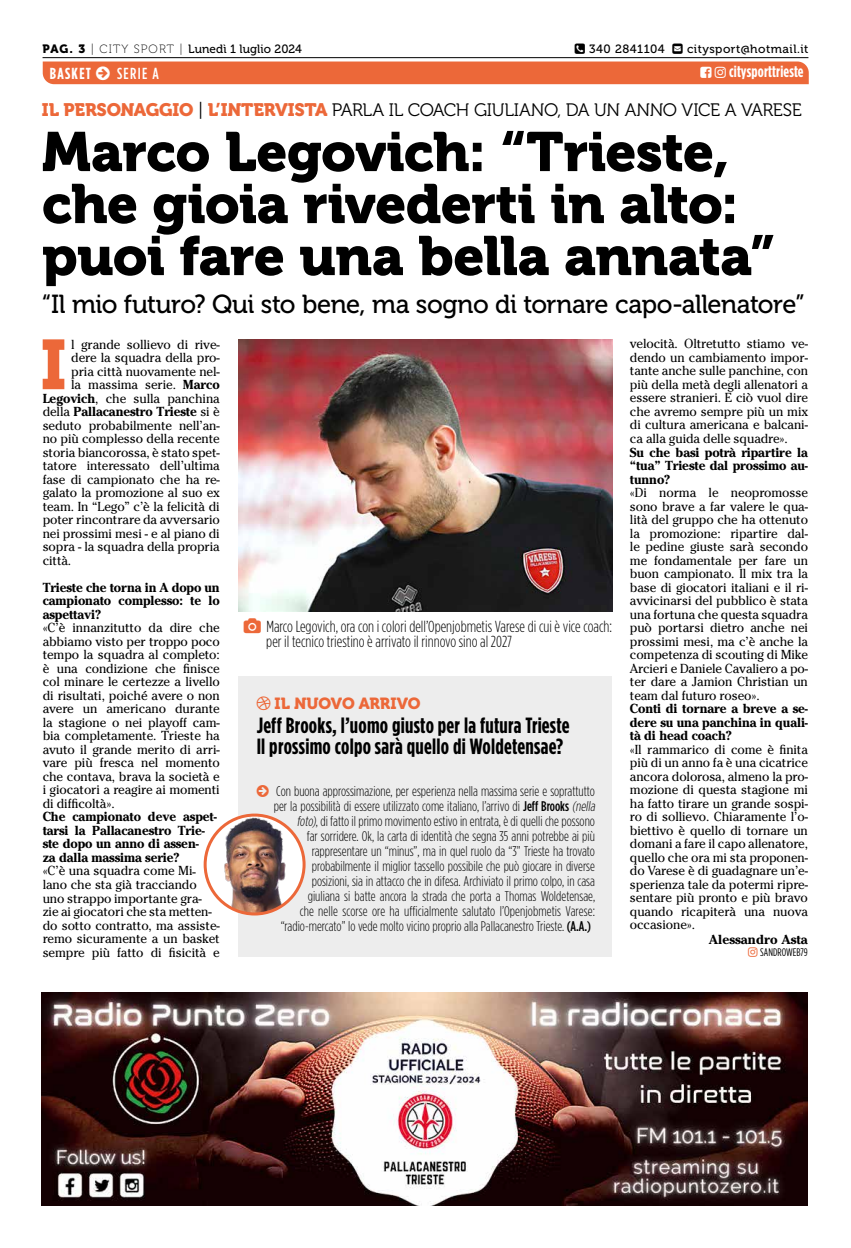
<style>
.page{position:relative;width:851px;height:1248px;background:#fff}
.page>*{position:absolute;margin:0;border:0;box-sizing:border-box;transform-origin:0 0}
.t1{font:69.6px "Museo 900";color:#ec6839}
.t2{font:55px/52px "Museo 900";letter-spacing:-.015em;color:#000}
.t3{font:26px "Museo 500";letter-spacing:-.02em;color:#000}
.t4{font:700 22px/21px "Gotham Condensed";letter-spacing:.01em;color:#000}
.t5{font:18px "Museo 300";letter-spacing:-.03em;color:#000}
.t6{font:300 16px/15px "Gotham Condensed";color:#000}
.t7{font:700 16px "Gotham Condensed";letter-spacing:.01em;color:#fff}
.t8{font:16px "Museo 900";letter-spacing:-.01em;color:#ec6839}
.t9{font:500 16px "Gotham Condensed";letter-spacing:.08em;color:#fff}
.t10{font:300 14px "Gotham Condensed";color:#000}
.t11{font:13px/13.5px "Cheltenham Std";letter-spacing:-.01em;color:#000;text-align:justify}
.t12{font:700 13px/13.5px "Cheltenham Std";letter-spacing:-.01em;color:#000;text-align:justify}
.t13{font:12px "Museo 500";letter-spacing:.01em;color:#000}
.t14{font:12px "Museo 500";letter-spacing:.04em;color:#000}
.t15{font:11px "Gotham Condensed";color:#000}
.s1{font-family:"Museo 900"}
.s2{font-family:"Museo 100"}
.s3{font-family:"Museo 900";color:#ec6839}
.s4{font-weight:700}
.s5{font-weight:400}
.s6{font-weight:500}
.s7{font-style:italic}
</style>
<div class="page">
<hr style="left:43px;top:57px;width:765px;height:1px;background:#000">
<img style="left:42px;top:992px;width:765px;height:213px">
<img style="left:238px;top:339px;width:374px;height:272px">
<div style="left:238px;top:676px;width:374px;height:280px;background:#ededed"></div>
<img style="left:205px;top:815px;width:99px;height:98px;border-radius:49px">
<div style="left:204px;top:813px;width:101px;height:102px;border:3px solid #ec6839;border-radius:50%"></div>
<div style="left:43px;top:61px;width:765px;height:23px;background:#ec6839"></div>
<p class="t13" style="left:43px;top:42px;width:261px"><span class="s1">PAG. 3</span> <span class="s2">| CITY SPORT |</span> Lunedì 1 luglio 2024</p>
<p class="t14" style="left:589px;top:42px;width:77px">340 2841104</p>
<p class="t14" style="left:687px;top:42px;width:123px">citysport@hotmail.it</p>
<p class="t7" style="left:50px;top:64px;width:43px">BASKET</p>
<p class="t9" style="left:117px;top:64px;width:43px">SERIE A</p>
<p class="t7" style="left:729px;top:63px;width:76px">citysporttrieste</p>
<h3 class="t5" style="left:42px;top:100px;width:761px"><span class="s3">IL PERSONAGGIO</span> | <span class="s3">L’INTERVISTA</span> PARLA IL COACH GIULIANO, DA UN ANNO VICE A VARESE</h3>
<h2 class="t2" style="left:42px;top:126px;width:734px">Marco Legovich: “Trieste, che gioia rivederti in alto: puoi fare una bella annata”</h2>
<h3 class="t3" style="left:42px;top:290px;width:764px">“Il mio futuro? Qui sto bene, ma sogno di tornare capo-allenatore”</h3>
<p class="t11" style="left:629px;top:337px;width:180px">velocità. Oltretutto stiamo ve&shy;dendo un cambiamento impor&shy;tante anche sulle panchine, con più della metà degli allenatori a essere stranieri. E ciò vuol dire che avremo sempre più un mix di cultura americana e balcani&shy;ca alla guida delle squadre».</p>
<p class="t12" style="left:629px;top:445px;width:179px">Su che basi potrà ripartire la “tua” Trieste dal prossimo au&shy;tunno?</p>
<p class="t11" style="left:629px;top:486px;width:180px">«Di norma le neopromosse sono brave a far valere le qua&shy;lità del gruppo che ha ottenuto la promozione: ripartire dal&shy;le pedine giuste sarà secondo me fondamentale per fare un buon campionato. Il mix tra la base di giocatori italiani e il ri&shy;avvicinarsi del pubblico è stata una fortuna che questa squadra può portarsi dietro anche nei prossimi mesi, ma c’è anche la competenza di scouting di Mike Arcieri e Daniele Cavaliero a po&shy;ter dare a Jamion Christian un team dal futuro roseo».</p>
<p class="t12" style="left:629px;top:701px;width:179px">Conti di tornare a breve a se&shy;dere su una panchina in quali&shy;tà di head coach?</p>
<p class="t11" style="left:629px;top:742px;width:180px">«Il rammarico di come è finita più di un anno fa è una cicatrice ancora dolorosa, almeno la pro&shy;mozione di questa stagione mi ha fatto tirare un grande sospi&shy;ro di sollievo. Chiaramente l’o&shy;biettivo è quello di tornare un domani a fare il capo allenatore, quello che ora mi sta proponen&shy;do Varese è di guadagnare un’e&shy;sperienza tale da potermi ripre&shy;sentare più pronto e più bravo quando ricapiterà una nuova occasione».</p>
<h1 class="t1" style="left:41px;top:325px;width:27px">I</h1>
<p class="t11" style="left:71px;top:337px;width:150px">l grande sollievo di rive-</p>
<p class="t11" style="left:71px;top:351px;width:150px">dere la squadra della pro-</p>
<p class="t11" style="left:71px;top:364px;width:150px">pria città nuovamente nel-</p>
<p class="t11" style="left:71px;top:378px;width:150px">la massima serie. <span class="s4">Marco</span></p>
<p class="t11" style="left:43px;top:391px;width:179px"><span class="s4">Legovich</span>, che sulla panchina</p>
<p class="t12" style="left:43px;top:405px;width:179px"><span class="s5">della</span> Pallacanestro Trieste <span class="s5">si è</span></p>
<p class="t11" style="left:43px;top:418px;width:179px">seduto probabilmente nell’an-</p>
<p class="t11" style="left:43px;top:432px;width:179px">no più complesso della recente</p>
<p class="t11" style="left:43px;top:445px;width:179px">storia biancorossa, è stato spet-</p>
<p class="t11" style="left:43px;top:459px;width:178px">tatore interessato dell’ultima</p>
<p class="t11" style="left:43px;top:472px;width:179px">fase di campionato che ha re-</p>
<p class="t11" style="left:43px;top:486px;width:179px">galato la promozione al suo ex</p>
<p class="t11" style="left:43px;top:499px;width:178px">team. In “Lego” c’è la felicità di</p>
<p class="t11" style="left:43px;top:513px;width:179px">poter rincontrare da avversario</p>
<p class="t11" style="left:43px;top:526px;width:179px">nei prossimi mesi - e al piano di</p>
<p class="t11" style="left:43px;top:540px;width:179px">sopra - la squadra della propria</p>
<p class="t11" style="left:43px;top:553px;width:30px">città.</p>
<p class="t12" style="left:43px;top:580px;width:179px">Trieste che torna in A dopo un campionato complesso: te lo aspettavi?</p>
<p class="t11" style="left:43px;top:621px;width:179px">«C’è innanzitutto da dire che abbiamo visto per troppo poco tempo la squadra al completo: è una condizione che finisce col minare le certezze a livello di risultati, poiché avere o non avere un americano durante la stagione o nei playoff cam&shy;bia completamente. Trieste ha avuto il grande merito di arri&shy;vare più fresca nel momento che contava, brava la società e i giocatori a reagire ai momenti di difficoltà».</p>
<p class="t12" style="left:43px;top:810px;width:176px;text-align:left">Che campionato deve aspet&shy;tarsi la Pallacanestro Trie&shy;ste dopo un anno di assen-<br>za dalla massima serie?</p>
<p class="t11" style="left:43px;top:864px;width:179px;text-align:left">«C’è una squadra come Mi&shy;lano che sta già tracciando uno strappo importante gra&shy;zie ai giocatori che sta metten&shy;do sotto contratto, ma assiste&shy;remo sicuramente a un basket sempre più fatto di fisicità e</p>
<p class="t6" style="left:266px;top:619px;width:347px">Marco Legovich, ora con i colori dell’Openjobmetis Varese di cui è vice coach: per il tecnico triestino è arrivato il rinnovo sino al 2027</p>
<p class="t8" style="left:274px;top:694px;width:147px">IL NUOVO ARRIVO</p>
<h3 class="t4" style="left:257px;top:714px;width:314px">Jeff Brooks, l’uomo giusto per la futura Trieste<br>Il prossimo colpo sarà quello di Woldetensae?</h3>
<p class="t10" style="left:276px;top:783px;width:320px">Con buona approssimazione, per esperienza nella massima serie e soprattutto</p>
<p class="t10" style="left:274px;top:798px;width:325px">per la possibilità di essere utilizzato come italiano, l’arrivo di <span class="s6">Jeff Brooks</span> <span class="s7">(nella</span></p>
<p class="t10" style="left:297px;top:813px;width:300px"><span class="s7">foto)</span>, di fatto il primo movimento estivo in entrata, è di quelli che possono</p>
<p class="t10" style="left:307px;top:828px;width:290px">far sorridere. Ok, la carta di identità che segna 35 anni potrebbe ai più</p>
<p class="t10" style="left:312px;top:843px;width:284px">rappresentare un “minus”, ma in quel ruolo da “3” Trieste ha trovato</p>
<p class="t10" style="left:312px;top:858px;width:285px">probabilmente il miglior tassello possibile che può giocare in diverse</p>
<p class="t10" style="left:312px;top:873px;width:285px">posizioni, sia in attacco che in difesa. Archiviato il primo colpo, in casa</p>
<p class="t10" style="left:308px;top:888px;width:289px">giuliana si batte ancora la strada che porta a Thomas Woldetensae,</p>
<p class="t10" style="left:300px;top:903px;width:296px">che nelle scorse ore ha ufficialmente salutato l’Openjobmetis Varese:</p>
<p class="t10" style="left:281px;top:918px;width:312px">“radio-mercato” lo vede molto vicino proprio alla Pallacanestro Trieste. <span class="s6">(A.A.)</span></p>
<p class="t12" style="left:708px;top:932px;width:100px">Alessandro Asta</p>
<p class="t15" style="left:760px;top:946px;width:49px">SANDROWEB79</p>
</div>
